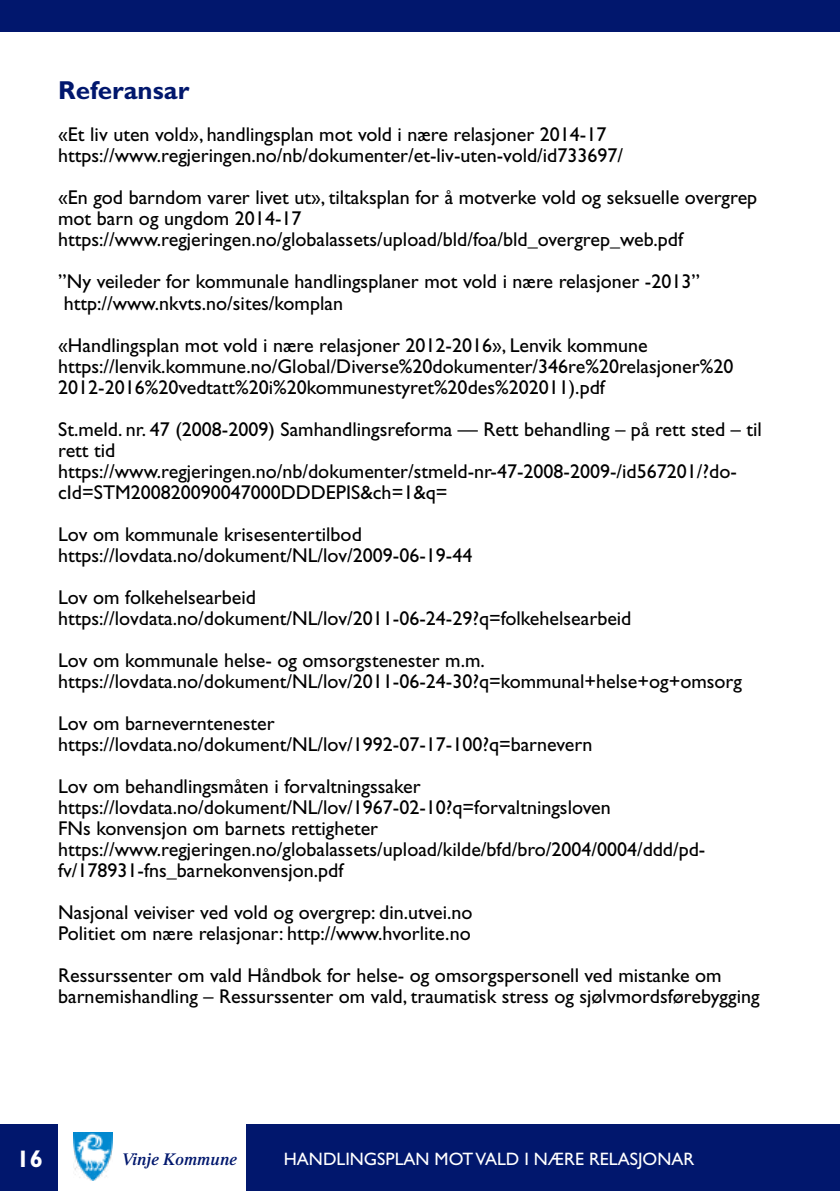
<style>
.page{position:relative;width:840px;height:1191px;background:#fff}
.page>*{position:absolute;margin:0;border:0;box-sizing:border-box;transform-origin:0 0}
.t1{font:700 26px "Gill Sans";color:#01176d}
.t2{font:700 24px "Gill Sans";color:#fff}
.t3{font:20px/21px "Gill Sans";color:#000}
.t4{font:18px "Gill Sans";color:#fff}
.t5{font:italic 600 17px "Times";color:#01176d}
</style>
<div class="page">
<div style="left:0;top:1124px;width:839px;height:67px;background:#01176d"></div>
<div style="left:0;top:0;width:839px;height:31px;background:#01176d"></div>
<div style="left:58px;top:1106px;width:188px;height:85px;background:#fff"></div>
<img style="left:74px;top:1132px;width:39px;height:48px">
<h1 class="t1" style="left:58px;top:75px;width:133px">Referansar</h1>
<p class="t3" style="left:58px;top:124px;width:566px">«Et liv uten vold», handlingsplan mot vold i nære relasjoner 2014-17 https://www.regjeringen.no/nb/dokumenter/et-liv-uten-vold/id733697/</p>
<p class="t3" style="left:58px;top:187px;width:700px">«En god barndom varer livet ut», tiltaksplan for å motverke vold og seksuelle overgrep mot barn og ungdom 2014-17 https://www.regjeringen.no/globalassets/upload/bld/foa/bld_overgrep_web.pdf</p>
<p class="t3" style="left:58px;top:271px;width:643px">”Ny veileder for kommunale handlingsplaner mot vold i nære relasjoner -2013” http://www.nkvts.no/sites/komplan</p>
<p class="t3" style="left:58px;top:334px;width:676px">«Handlingsplan mot vold i nære relasjoner 2012-2016», Lenvik kommune https://lenvik.kommune.no/Global/Diverse%20dokumenter/346re%20relasjoner%20<br>2012-2016%20vedtatt%20i%20kommunestyret%20des%202011).pdf</p>
<p class="t3" style="left:58px;top:418px;width:704px">St.meld. nr. 47 (2008-2009) Samhandlingsreforma — Rett behandling – på rett sted – til rett tid https://www.regjeringen.no/nb/dokumenter/stmeld-nr-47-2008-2009-/id567201/?do&shy;cId=STM200820090047000DDDEPIS&amp;ch=1&amp;q=</p>
<p class="t3" style="left:58px;top:523px;width:415px">Lov om kommunale krisesentertilbod https://lovdata.no/dokument/NL/lov/2009-06-19-44</p>
<p class="t3" style="left:58px;top:586px;width:574px">Lov om folkehelsearbeid https://lovdata.no/dokument/NL/lov/2011-06-24-29?q=folkehelsearbeid</p>
<p class="t3" style="left:58px;top:649px;width:685px">Lov om kommunale helse- og omsorgstenester m.m. https://lovdata.no/dokument/NL/lov/2011-06-24-30?q=kommunal+helse+og+omsorg</p>
<p class="t3" style="left:58px;top:712px;width:535px">Lov om barneverntenester https://lovdata.no/dokument/NL/lov/1992-07-17-100?q=barnevern</p>
<p class="t3" style="left:58px;top:775px;width:648px">Lov om behandlingsmåten i forvaltningssaker https://lovdata.no/dokument/NL/lov/1967-02-10?q=forvaltningsloven<br>FNs konvensjon om barnets rettigheter https://www.regjeringen.no/globalassets/upload/kilde/bfd/bro/2004/0004/ddd/pd&shy;fv/178931-fns_barnekonvensjon.pdf</p>
<p class="t3" style="left:58px;top:901px;width:416px">Nasjonal veiviser ved vold og overgrep: din.utvei.no<br>Politiet om nære relasjonar: http://www.hvorlite.no</p>
<p class="t3" style="left:58px;top:964px;width:702px">Ressurssenter om vald Håndbok for helse- og omsorgspersonell ved mistanke om barnemishandling – Ressurssenter om vald, traumatisk stress og sjølvmordsførebygging</p>
<p class="t2" style="left:17px;top:1144px;width:28px">16</p>
<p class="t5" style="left:122px;top:1149px;width:117px">Vinje Kommune</p>
<p class="t4" style="left:283px;top:1149px;width:412px">HANDLINGSPLAN MOT VALD I NÆRE RELASJONAR</p>
</div>
